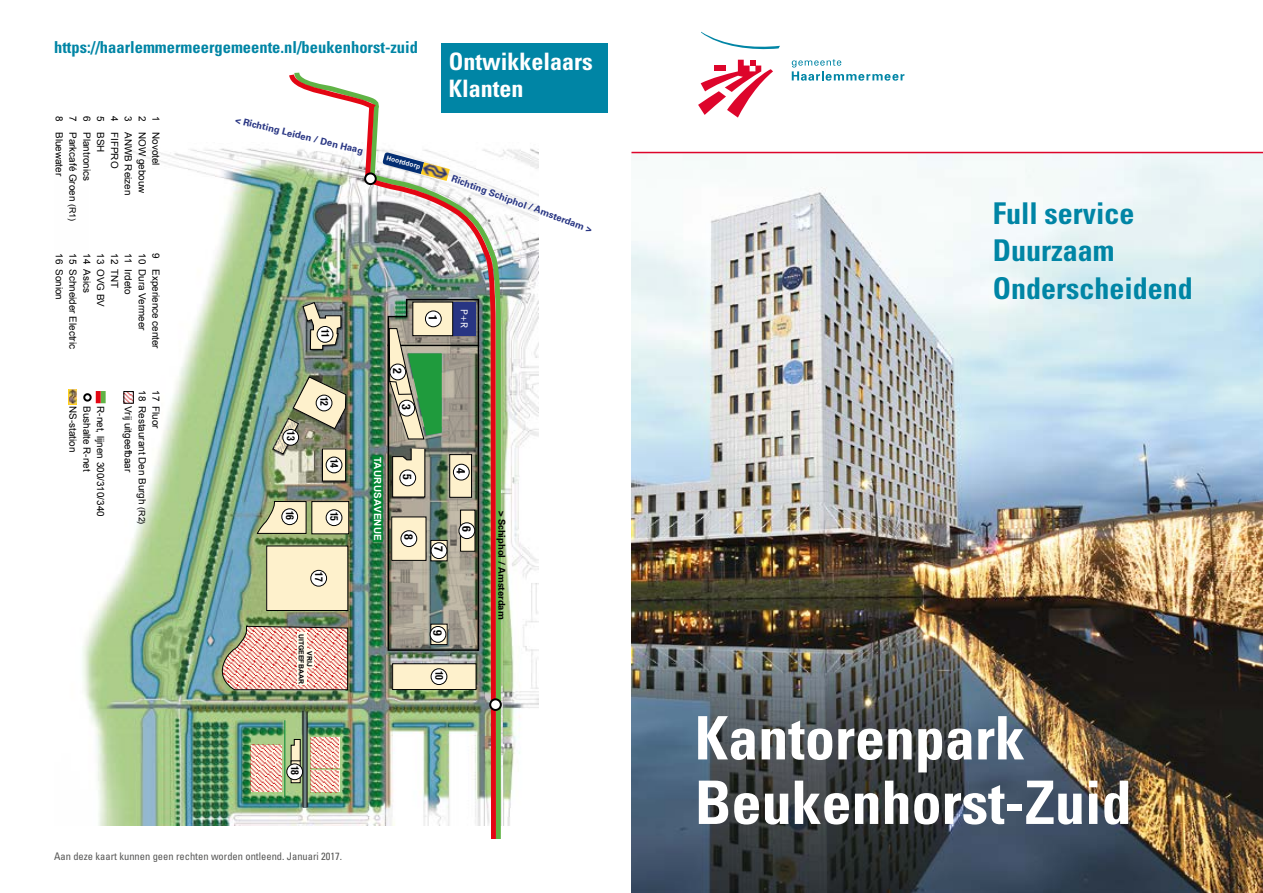
<style>
.page{position:relative;width:1263px;height:893px;background:#fff}
.page>*{position:absolute;margin:0;border:0;box-sizing:border-box;transform-origin:0 0}
.t1{font:700 condensed 60px/64.5px "Univers LT";color:#fff}
.t2{font:700 condensed 30px/37.5px "Univers LT";color:#0085a5}
.t3{font:700 condensed 24px/27px "Univers LT";color:#fff}
.t4{font:700 condensed 16.5px "Univers LT";color:#0085a5}
.t5{font:700 condensed 11.85px "Helvetica Neue";color:#000}
.t6{font:700 condensed 10.8px "Helvetica Neue";letter-spacing:-.05em;color:#000;scale:.9 1}
.t7{font:condensed 10.5px "Univers LT";color:#575756}
.t8{font:9.9px/13.8px "Arial";color:#000}
.t9{font:700 9.9px "Arial";letter-spacing:.03em;color:#fff}
.t10{font:9.9px "Avenir";color:#fff}
.t11{font:700 9.45px "Univers LT";color:#283583}
.t12{font:700 9.45px "Univers LT";color:#000}
.t13{font:700 6.9px/8.2px "Arial";color:#000;text-align:center}
.t14{font:700 6.6px "Arial";color:#fff}
.s1{font-size:8.85px}
</style>
<div class="page">
<img style="left:631px;top:153px;width:632px;height:740px">
<svg style="left:701px;top:32px;width:79px;height:18px"></svg>
<svg style="left:698px;top:60px;width:75px;height:58px"></svg>
<svg style="left:792px;top:59px;width:112px;height:22px"></svg>
<div style="left:442px;top:43px;width:166px;height:69px;background:#0085a5"></div>
<img style="left:68px;top:148px;width:471px;height:678px">
<svg style="left:441px;top:68px;width:63px;height:771px"></svg>
<svg style="left:257px;top:501px;width:29px;height:33px"></svg>
<hr style="left:285px;top:720px;width:1px;height:77px;background:#008731">
<div style="left:267px;top:546px;width:81px;height:64px;background:#fef1cc"></div>
<div style="left:266px;top:546px;width:82px;height:65px;border:1px solid #000"></div>
<img style="left:251px;top:744px;width:30px;height:47px">
<svg style="left:220px;top:590px;width:66px;height:100px;background:#bbae9d"></svg>
<svg style="left:282px;top:509px;width:16px;height:16px"></svg>
<div style="left:281px;top:508px;width:17px;height:17px;border:1px solid #000;border-radius:50%"></div>
<svg style="left:272px;top:376px;width:14px;height:79px"></svg>
<svg style="left:126px;top:394px;width:5px;height:7px"></svg>
<img style="left:272px;top:418px;width:14px;height:36px">
<svg style="left:283px;top:429px;width:16px;height:16px"></svg>
<div style="left:282px;top:429px;width:17px;height:17px;border:1px solid #000;border-radius:50%"></div>
<img style="left:286px;top:69px;width:213px;height:770px">
<div style="left:490px;top:699px;width:11px;height:11px;background:#fff;border-radius:50%"></div>
<div style="left:489px;top:698px;width:13px;height:13px;border:2px solid #000;border-radius:50%"></div>
<div style="left:365px;top:173px;width:11px;height:11px;background:#fff;border-radius:50%"></div>
<div style="left:364px;top:172px;width:13px;height:13px;border:2px solid #000;border-radius:50%"></div>
<div style="left:101px;top:391px;width:5px;height:12px;background:#60b345"></div>
<div style="left:96px;top:391px;width:5px;height:12px;background:#e30613"></div>
<div style="left:84px;top:394px;width:7px;height:7px;background:#fff;border-radius:50%"></div>
<div style="left:83px;top:393px;width:9px;height:9px;border:2px solid #000;border-radius:50%"></div>
<svg style="left:68px;top:390px;width:9px;height:15px"></svg>
<img style="left:70px;top:390px;width:6px;height:14px">
<hr style="left:631px;top:152px;width:632px;height:1px;background:#dd052b">
<h3 class="t4" style="left:54px;top:37px;width:365px">https://haarlemmermeergemeente.nl/beukenhorst-zuid</h3>
<p class="t8" style="left:163px;top:116px;width:106px;rotate:90deg">1 Novotel<br>2 NOW gebouw<br>3 ANWB Reizen<br>4 FIFPRO<br>5 BSH<br>6 Plantronics<br>7 Parkcafé Groen <span class="s1">(R1)<br></span>8 Bluewater</p>
<p class="t8" style="left:163px;top:253px;width:97px;rotate:90deg">9 Experience center<br>10 Dura Vermeer<br>11 Irdeto<br>12 TNT<br>13 OVG BV<br>14 Asics<br>15 Schneider Electric<br>16 Sonion</p>
<p class="t8" style="left:163px;top:390px;width:136px;rotate:90deg">17 Fluor<br>18 Restaurant Den Burgh <span class="s1">(R2)</span></p>
<p class="t8" style="left:80px;top:406px;width:48px;rotate:90deg">NS-station</p>
<p class="t8" style="left:94px;top:406px;width:67px;rotate:90deg">Bushalte R-net</p>
<p class="t8" style="left:108px;top:406px;width:112px;rotate:90deg">R-net, lijnen 300/310/340</p>
<p class="t8" style="left:135px;top:406px;width:68px;rotate:90deg">Vrij uitgeefbaar</p>
<p class="t11" style="left:237px;top:114px;width:133px;rotate:14deg">&lt; Richting Leiden / Den Haag</p>
<p class="t14" style="left:388px;top:154px;width:36px;rotate:15deg">Hoofddorp</p>
<p class="t6" style="left:334px;top:328px;width:11px;rotate:90deg">11</p>
<p class="t6" style="left:300px;top:431px;width:11px;rotate:90deg">13</p>
<p class="t6" style="left:299px;top:511px;width:11px;rotate:90deg">16</p>
<p class="t6" style="left:333px;top:397px;width:11px;rotate:90deg">12</p>
<p class="t6" style="left:343px;top:459px;width:11px;rotate:90deg">14</p>
<p class="t6" style="left:343px;top:512px;width:11px;rotate:90deg">15</p>
<p class="t6" style="left:328px;top:572px;width:11px;rotate:90deg">17</p>
<p class="t13" style="left:313px;top:634px;width:51px;rotate:90deg">VRIJ<br>UITGEEFBAAR</p>
<p class="t5" style="left:407px;top:368px;width:7px;rotate:90deg">2</p>
<p class="t5" style="left:416px;top:404px;width:7px;rotate:90deg">3</p>
<p class="t9" style="left:384px;top:457px;width:86px;rotate:90deg">TAURUSAVENUE</p>
<p class="t5" style="left:417px;top:474px;width:7px;rotate:90deg">5</p>
<p class="t5" style="left:418px;top:534px;width:7px;rotate:90deg">8</p>
<h3 class="t3" style="left:449px;top:48px;width:145px">Ontwikkelaars<br>Klanten</h3>
<p class="t11" style="left:454px;top:173px;width:150px;rotate:20deg">Richting Schiphol / Amsterdam &gt;</p>
<p class="t5" style="left:443px;top:315px;width:7px;rotate:90deg">1</p>
<p class="t10" style="left:472px;top:309px;width:20px;rotate:90deg">P+R</p>
<p class="t5" style="left:471px;top:468px;width:7px;rotate:90deg">4</p>
<p class="t5" style="left:449px;top:546px;width:7px;rotate:90deg">7</p>
<p class="t5" style="left:476px;top:526px;width:7px;rotate:90deg">6</p>
<p class="t5" style="left:448px;top:630px;width:7px;rotate:90deg">9</p>
<p class="t6" style="left:448px;top:671px;width:11px;rotate:90deg">10</p>
<p class="t12" style="left:507px;top:511px;width:111px;rotate:90deg">&gt; Schiphol / Amsterdam</p>
<p class="t6" style="left:304px;top:766px;width:11px;rotate:90deg">18</p>
<p class="t7" style="left:54px;top:850px;width:290px">Aan deze kaart kunnen geen rechten worden ontleend. Januari 2017.</p>
<h2 class="t2" style="left:993px;top:194px;width:201px">Full service<br>Duurzaam<br>Onderscheidend</h2>
<h1 class="t1" style="left:695px;top:706px;width:438px">Kantorenpark<br>Beukenhorst-Zuid</h1>
</div>
